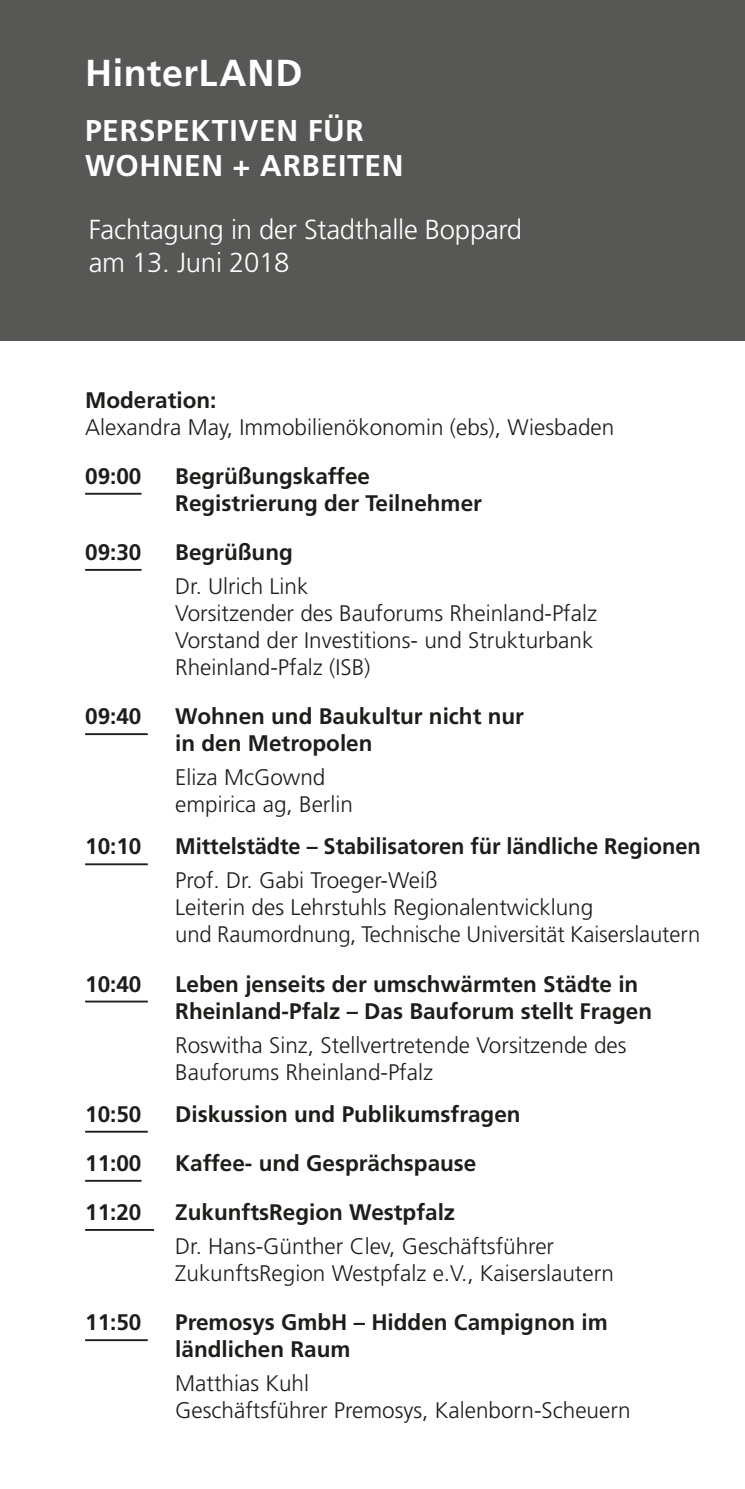
<style>
.page{position:relative;width:745px;height:1489px;background:#fff}
.page>*{position:absolute;margin:0;border:0;box-sizing:border-box;transform-origin:0 0}
.t1{font:700 37.5px "Frutiger";letter-spacing:.015em;color:#fff}
.t2{font:700 30px "Frutiger";letter-spacing:.02em;color:#fff}
.t3{font:300 27.5px "Frutiger";letter-spacing:-.01em;color:#fff}
.t4{font:300 22.5px/27px "Frutiger";color:#1d1d1b}
.t5{font:700 22.5px/27px "Frutiger";color:#1d1d1b}
</style>
<div class="page">
<div style="left:0;top:0;width:744px;height:340px;background:#575756"></div>
<hr style="left:744px;top:0;width:1px;height:340px;background:#ededed">
<hr style="left:85px;top:493px;width:56px;height:1px;background:#1d1d1b">
<hr style="left:85px;top:569px;width:56px;height:2px;background:#1d1d1b">
<hr style="left:85px;top:733px;width:63px;height:2px;background:#1d1d1b">
<hr style="left:85px;top:863px;width:63px;height:2px;background:#1d1d1b">
<hr style="left:85px;top:1000px;width:63px;height:2px;background:#1d1d1b">
<hr style="left:85px;top:1130px;width:63px;height:2px;background:#1d1d1b">
<hr style="left:85px;top:1179px;width:56px;height:2px;background:#1d1d1b">
<hr style="left:85px;top:1228px;width:69px;height:2px;background:#1d1d1b">
<hr style="left:85px;top:1339px;width:63px;height:1px;background:#1d1d1b">
<p class="t1" style="left:85px;top:51px;width:219px">HinterLAND</p>
<p class="t2" style="left:85px;top:113px;width:280px">PERSPEKTIVEN FÜR</p>
<p class="t2" style="left:85px;top:148px;width:320px">WOHNEN + ARBEITEN</p>
<p class="t3" style="left:89px;top:214px;width:435px">Fachtagung in der Stadthalle Boppard</p>
<p class="t3" style="left:89px;top:247px;width:202px">am 13. Juni 2018</p>
<p class="t5" style="left:85px;top:386px;width:133px">Moderation:</p>
<p class="t4" style="left:85px;top:413px;width:530px">Alexandra May, Immobilienökonomin (ebs), Wiesbaden</p>
<p class="t5" style="left:85px;top:462px;width:58px">09:00</p>
<p class="t5" style="left:175px;top:462px;width:308px">Begrüßungskaffee<br>Registrierung der Teilnehmer</p>
<p class="t5" style="left:85px;top:538px;width:58px">09:30</p>
<p class="t5" style="left:175px;top:538px;width:119px">Begrüßung</p>
<p class="t4" style="left:175px;top:572px;width:423px">Dr. Ulrich Link<br>Vorsitzender des Bauforums Rheinland-Pfalz<br>Vorstand der Investitions- und Strukturbank<br>Rheinland-Pfalz (ISB)</p>
<p class="t5" style="left:85px;top:702px;width:58px">09:40</p>
<p class="t5" style="left:175px;top:702px;width:350px">Wohnen und Baukultur nicht nur in den Metropolen</p>
<p class="t4" style="left:175px;top:764px;width:179px">Eliza McGownd empirica ag, Berlin</p>
<p class="t5" style="left:85px;top:832px;width:58px">10:10</p>
<p class="t5" style="left:175px;top:832px;width:527px">Mittelstädte – Stabilisatoren für ländliche Regionen</p>
<p class="t4" style="left:175px;top:867px;width:526px">Prof. Dr. Gabi Troeger-Weiß<br>Leiterin des Lehrstuhls Regionalentwicklung<br>und Raumordnung, Technische Universität Kaiserslautern</p>
<p class="t5" style="left:85px;top:969px;width:58px">10:40</p>
<p class="t5" style="left:175px;top:969px;width:478px">Leben jenseits der umschwärmten Städte in<br>Rheinland-Pfalz – Das Bauforum stellt Fragen</p>
<p class="t4" style="left:175px;top:1031px;width:452px">Roswitha Sinz, Stellvertretende Vorsitzende des<br>Bauforums Rheinland-Pfalz</p>
<p class="t5" style="left:85px;top:1100px;width:58px">10:50</p>
<p class="t5" style="left:175px;top:1100px;width:347px">Diskussion und Publikumsfragen</p>
<p class="t5" style="left:85px;top:1149px;width:58px">11:00</p>
<p class="t5" style="left:175px;top:1149px;width:302px">Kaffee- und Gesprächspause</p>
<p class="t5" style="left:85px;top:1198px;width:58px">11:20</p>
<p class="t5" style="left:175px;top:1198px;width:281px">ZukunftsRegion Westpfalz</p>
<p class="t4" style="left:175px;top:1232px;width:440px">Dr. Hans-Günther Clev, Geschäftsführer<br>ZukunftsRegion Westpfalz e.V., Kaiserslautern</p>
<p class="t5" style="left:85px;top:1308px;width:58px">11:50</p>
<p class="t5" style="left:175px;top:1308px;width:434px">Premosys GmbH – Hidden Campignon im ländlichen Raum</p>
<p class="t4" style="left:175px;top:1369px;width:457px">Matthias Kuhl<br>Geschäftsführer Premosys, Kalenborn-Scheuern</p>
</div>
